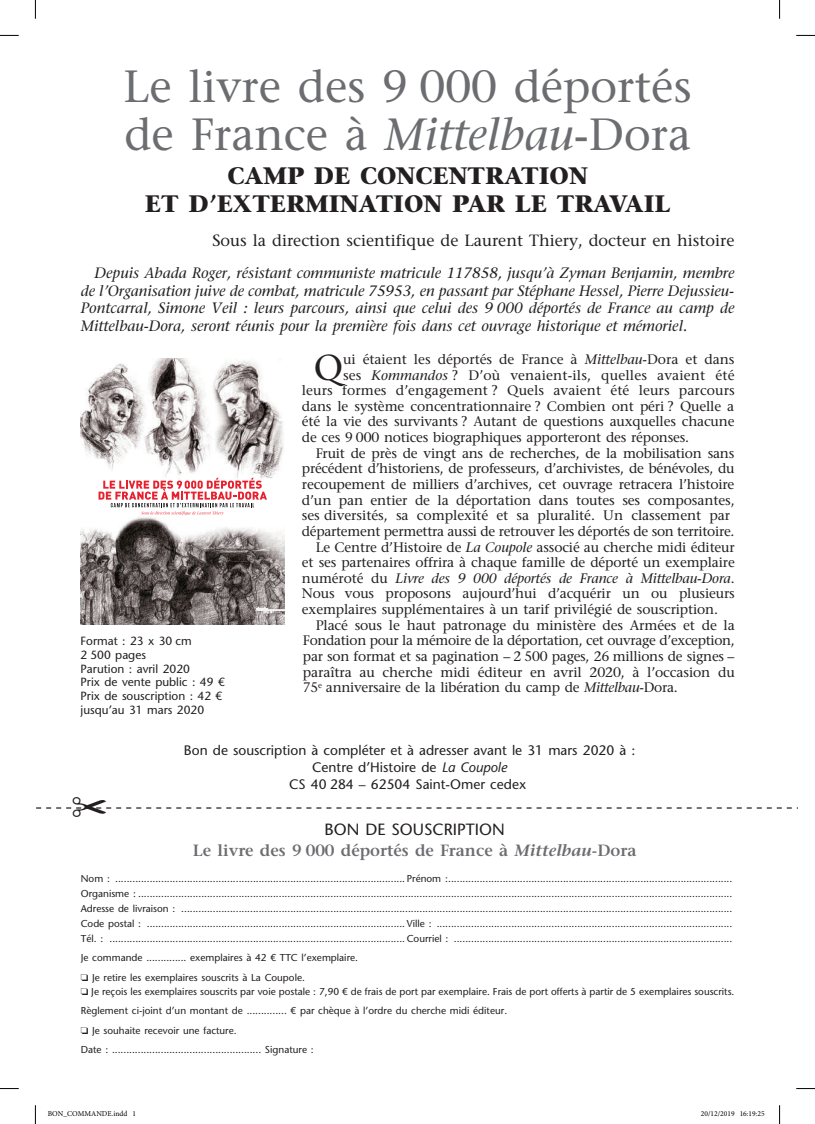
<style>
.page{position:relative;width:815px;height:1124px;background:#fff}
.page>*{position:absolute;margin:0;border:0;box-sizing:border-box;transform-origin:0 0}
.t1{font:500 45px/47.5px "ITC Stone Serif Std";color:#6c6d70}
.t2{font:500 36.12px "ITC Stone Serif Std";color:#231f20}
.t3{font:700 23.75px/27.5px "ITC Stone Serif Std";color:#231f20;text-align:center}
.t4{font:500 16.25px "ITC Stone Serif Std";color:#231f20}
.t5{font:600 16.25px "ITC Stone Serif Std";color:#6c6d70}
.t6{font:500 16.25px "Stone Sans Std";color:#231f20}
.t7{font:italic 500 15px/17.5px "ITC Stone Serif Std";color:#231f20;text-align:justify}
.t8{font:500 13.75px "ITC Stone Serif Std";letter-spacing:-.01em;color:#231f20}
.t9{font:500 13.75px/16.9px "Stone Sans Std";color:#231f20;text-align:center}
.t10{font:italic 500 13.75px "ITC Stone Serif Std";letter-spacing:-.01em;color:#231f20}
.t11{font:500 13.75px "ITC Stone Serif Std";letter-spacing:.01em;color:#231f20}
.t12{font:500 11.88px/13.8px "Stone Sans Std";color:#231f20}
.t13{font:500 10px/15px "Stone Sans Std";color:#231f20}
.t14{font:7.5px "Minion Pro";color:#000}
.s1{font-style:italic}
.s2{font-family:"Stone Serif Std"}
.s3{font-family:"Stone Serif Std";font-style:italic}
.s4{font-style:normal}
</style>
<div class="page">
<svg style="left:80px;top:358px;width:204px;height:266px"></svg>
<svg style="left:256px;top:607px;width:28px;height:6px"></svg>
<svg style="left:99px;top:477px;width:168px;height:38px"></svg>
<svg style="left:0;top:35px;width:19px;height:1px"></svg>
<svg style="left:796px;top:35px;width:19px;height:1px"></svg>
<svg style="left:0;top:1088px;width:19px;height:1px"></svg>
<svg style="left:796px;top:1088px;width:19px;height:1px"></svg>
<svg style="left:35px;top:0;width:1px;height:19px"></svg>
<svg style="left:35px;top:1105px;width:1px;height:18px"></svg>
<svg style="left:779px;top:0;width:1px;height:19px"></svg>
<svg style="left:779px;top:1105px;width:1px;height:18px"></svg>
<svg style="left:36px;top:807px;width:761px;height:2px"></svg>
<h1 class="t1" style="left:124px;top:64px;width:570px">Le livre des 9 000 déportés de France à <span class="s1">Mittelbau</span>-Dora</h1>
<h3 class="t3" style="left:145px;top:164px;width:527px">CAMP DE CONCENTRATION<br>ET D’EXTERMINATION PAR LE TRAVAIL</h3>
<h3 class="t4" style="left:212px;top:229px;width:524px">Sous la direction scientifique de Laurent Thiery, docteur en histoire</h3>
<p class="t7" style="left:81px;top:265px;width:655px;text-indent:14px">Depuis Abada Roger, résistant communiste matricule 117858, jusqu’à Zyman Benjamin, membre de l’Organisation juive de combat, matricule 75953, en passant par Stéphane Hessel, Pierre Dejussieu-Pontcarral, Simone Veil : leurs parcours, ainsi que celui des 9 000 déportés de France au camp de Mittelbau-Dora, seront réunis pour la première fois dans cet ouvrage historique et mémoriel.</p>
<h2 class="t2" style="left:314px;top:342px;width:31px">Q</h2>
<h3 class="t8" style="left:343px;top:350px;width:393px">ui étaient les déportés de France à <span class="s1">Mittelbau</span>-Dora et dans</h3>
<h3 class="t11" style="left:343px;top:365px;width:393px">ses <span class="s1">Kommandos</span> ? D’où venaient-ils, quelles avaient été</h3>
<h3 class="t8" style="left:302px;top:381px;width:434px">leurs formes d’engagement ? Quels avaient été leurs parcours</h3>
<h3 class="t8" style="left:302px;top:397px;width:434px">dans le système concentrationnaire ? Combien ont péri ? Quelle a</h3>
<h3 class="t8" style="left:302px;top:412px;width:434px">été la vie des survivants ? Autant de questions auxquelles chacune</h3>
<h3 class="t8" style="left:302px;top:428px;width:389px">de ces 9 000 notices biographiques apporteront des réponses.</h3>
<h3 class="t8" style="left:316px;top:443px;width:420px">Fruit de près de vingt ans de recherches, de la mobilisation sans</h3>
<h3 class="t8" style="left:302px;top:459px;width:434px">précédent d’historiens, de professeurs, d’archivistes, de bénévoles, du</h3>
<h3 class="t8" style="left:302px;top:475px;width:434px">recoupement de milliers d’archives, cet ouvrage retracera l’histoire</h3>
<h3 class="t8" style="left:302px;top:490px;width:434px">d’un pan entier de la déportation dans toutes ses composantes,</h3>
<h3 class="t8" style="left:302px;top:506px;width:430px">ses diversités, sa complexité et sa pluralité. Un classement par</h3>
<h3 class="t8" style="left:302px;top:521px;width:434px">département permettra aussi de retrouver les déportés de son territoire.</h3>
<h3 class="t8" style="left:316px;top:537px;width:421px">Le <span class="s2">C</span>entre d’<span class="s2">H</span>istoire de <span class="s3">La Coupole</span> associé au cherche midi éditeur</h3>
<h3 class="t8" style="left:302px;top:553px;width:434px">et ses partenaires offrira à chaque famille de déporté un exemplaire</h3>
<h3 class="t10" style="left:302px;top:569px;width:434px"><span class="s4">numéroté du</span> Livre des 9 000 déportés de France à Mittelbau-Dora<span class="s4">.</span></h3>
<h3 class="t8" style="left:302px;top:584px;width:434px">Nous vous proposons aujourd’hui d’acquérir un ou plusieurs</h3>
<h3 class="t8" style="left:302px;top:600px;width:418px">exemplaires supplémentaires à un tarif privilégié de souscription.</h3>
<h3 class="t8" style="left:316px;top:615px;width:421px">Placé sous le haut patronage du ministère des Armées et de la</h3>
<h3 class="t8" style="left:303px;top:631px;width:433px">Fondation pour la mémoire de la déportation, cet ouvrage d’exception,</h3>
<h3 class="t8" style="left:303px;top:646px;width:433px">par son format et sa pagination – 2 500 pages, 26 millions de signes –</h3>
<h3 class="t8" style="left:303px;top:662px;width:433px">paraîtra au cherche midi éditeur en avril 2020, à l’occasion du</h3>
<h3 class="t8" style="left:303px;top:678px;width:376px">75<sup>e</sup> anniversaire de la libération du camp de <span class="s1">Mittelbau</span>-Dora.</h3>
<p class="t12" style="left:81px;top:634px;width:146px">Format : 23 x 30 cm<br>2 500 pages<br>Parution : avril 2020<br>Prix de vente public : 49 €<br>Prix de souscription : 42 € jusqu’au 31 mars 2020</p>
<h3 class="t9" style="left:184px;top:741px;width:453px">Bon de souscription à compléter et à adresser avant le 31 mars 2020 à :<br>Centre d’Histoire de <span class="s1">La Coupole<br></span>CS 40 284 – 62504 Saint-Omer cedex</h3>
<h3 class="t6" style="left:324px;top:819px;width:182px">BON DE SOUSCRIPTION</h3>
<h3 class="t5" style="left:193px;top:839px;width:445px">Le livre des 9 000 déportés de France à <span class="s1">Mittelbau</span>-Dora</h3>
<p class="t13" style="left:81px;top:870px;width:653px;text-align:justify">Nom : ..................................................................................................... Prénom :...................................................................................................<br>Organisme : ...............................................................................................................................................................................................................<br>Adresse de livraison : ................................................................................................................................................................................................<br>Code postal : .......................................................................................... Ville : .......................................................................................................<br>Tél. : ....................................................................................................... Courriel : .................................................................................................</p>
<p class="t13" style="left:81px;top:947px;width:279px;line-height:19.4px">Je commande .............. exemplaires à 42 € TTC l’exemplaire. ❏ Je retire les exemplaires souscrits à La Coupole.</p>
<p class="t13" style="left:81px;top:981px;width:655px;line-height:19.4px">❏ Je reçois les exemplaires souscrits par voie postale : 7,90 € de frais de port par exemplaire. Frais de port offerts à partir de 5 exemplaires souscrits.<br>Règlement ci-joint d’un montant de .............. € par chèque à l’ordre du cherche midi éditeur.<br>❏ Je souhaite recevoir une facture.<br>Date : .................................................... Signature :</p>
<p class="t14" style="left:48px;top:1108px;width:90px">BON_COMMANDE.indd 1</p>
<p class="t14" style="left:701px;top:1108px;width:65px">20/12/2019 16:19:25</p>
</div>
